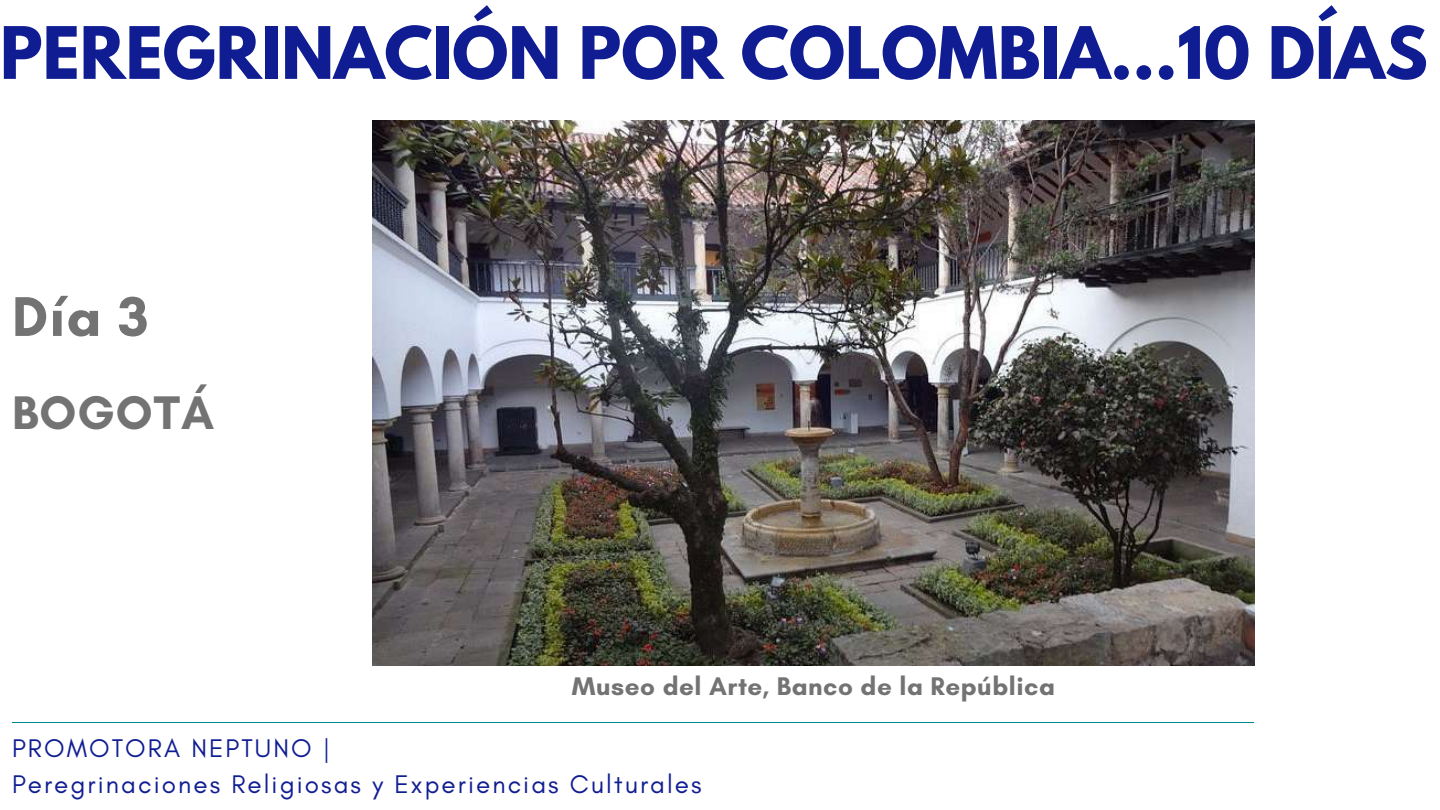
<style>
.page{position:relative;width:1440px;height:810px;background:#fff}
.page>*{position:absolute;margin:0;border:0;box-sizing:border-box;transform-origin:0 0}
.t1{font:700 64px "League Spartan";color:#101d92}
.t2{font:700 57px "Glacial Indifference";color:#737373}
.t3{font:700 48px "Glacial Indifference";letter-spacing:.02em;color:#737373}
.t4{font:26px/35.8px "Glacial Indifference";letter-spacing:.08em;color:#101d92}
.t5{font:700 26px "Glacial Indifference";letter-spacing:.02em;color:#737373}
</style>
<div class="page">
<hr style="left:12px;top:722px;width:1242px;height:1px;background:#01878b">
<img style="left:373px;top:120px;width:881px;height:546px">
<h1 class="t1" style="left:0;top:21px;width:1429px">PEREGRINACIÓN POR COLOMBIA...10 DÍAS</h1>
<h2 class="t2" style="left:12px;top:282px;width:138px">Día 3</h2>
<h3 class="t3" style="left:12px;top:384px;width:204px">BOGOTÁ</h3>
<p class="t5" style="left:572px;top:671px;width:485px">Museo del Arte, Banco de la República</p>
<p class="t4" style="left:12px;top:730px;width:691px">PROMOTORA NEPTUNO |<br>Peregrinaciones Religiosas y Experiencias Culturales</p>
</div>
